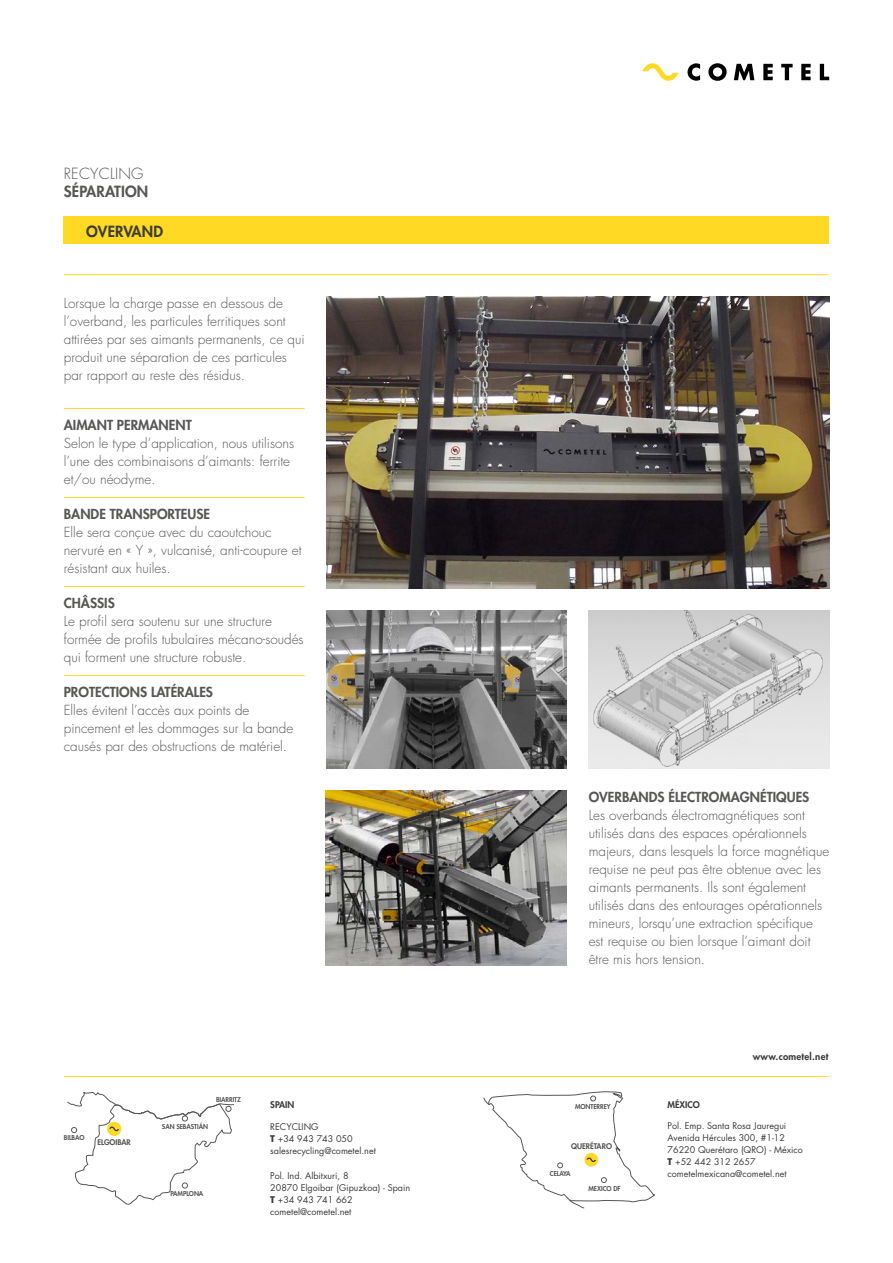
<style>
.page{position:relative;width:893px;height:1263px;background:#fff}
.page>*{position:absolute;margin:0;border:0;box-sizing:border-box;transform-origin:0 0}
.t1{font:800 15px "Futura Std";letter-spacing:.01em;color:#575756}
.t2{font:300 15px "Futura Std";letter-spacing:.01em;color:#575756}
.t3{font:800 15px "Futura Std";letter-spacing:.01em;color:#3c3c3b}
.t4{font:300 13.5px/18px "Futura Std";color:#575756}
.t5{font:800 13.5px "Futura Std";color:#575756}
.t6{font:800 9.6px "Futura Std";letter-spacing:.025em;color:#3c3c3b}
.t7{font:9px/12px "Futura Std";color:#3c3c3b}
.t8{font:800 9px "Futura Std";color:#3c3c3b}
.t9{font:800 7.65px "Futura Std";letter-spacing:-.01em;color:#575756}
.t10{font:800 6.6px "Futura Std";letter-spacing:-.01em;color:#575756}
.s1{font-weight:700}
</style>
<div class="page">
<div style="left:64px;top:216px;width:765px;height:27px;background:#ffd923"></div>
<svg style="left:687px;top:63px;width:13px;height:18px"></svg>
<svg style="left:708px;top:63px;width:19px;height:18px"></svg>
<svg style="left:734px;top:64px;width:20px;height:16px"></svg>
<svg style="left:763px;top:64px;width:10px;height:16px"></svg>
<svg style="left:781px;top:64px;width:12px;height:16px"></svg>
<svg style="left:801px;top:64px;width:10px;height:16px"></svg>
<svg style="left:820px;top:64px;width:9px;height:16px"></svg>
<svg style="left:642px;top:63px;width:37px;height:18px"></svg>
<hr style="left:64px;top:274px;width:764px;height:1px;background:#ffd923">
<hr style="left:64px;top:1076px;width:764px;height:1px;background:#ffd923">
<svg style="left:67px;top:1092px;width:167px;height:113px"></svg>
<svg style="left:483px;top:1091px;width:172px;height:118px"></svg>
<hr style="left:64px;top:408px;width:241px;height:1px;background:#ffd923">
<hr style="left:64px;top:497px;width:241px;height:1px;background:#ffd923">
<hr style="left:64px;top:586px;width:241px;height:1px;background:#ffd923">
<hr style="left:64px;top:675px;width:241px;height:1px;background:#ffd923">
<img style="left:326px;top:297px;width:503px;height:291px">
<img style="left:326px;top:611px;width:241px;height:157px">
<img style="left:589px;top:611px;width:240px;height:157px">
<img style="left:326px;top:791px;width:241px;height:175px">
<p class="t2" style="left:64px;top:165px;width:81px">RECYCLING</p>
<p class="t1" style="left:64px;top:182px;width:86px">SÉPARATION</p>
<p class="t3" style="left:86px;top:222px;width:79px">OVERVAND</p>
<p class="t4" style="left:64px;top:295px;width:242px">Lorsque la charge passe en dessous de l’overband, les particules ferritiques sont attirées par ses aimants permanents, ce qui produit une séparation de ces particules par rapport au reste des résidus.</p>
<p class="t5" style="left:64px;top:417px;width:130px">AIMANT PERMANENT</p>
<p class="t4" style="left:64px;top:435px;width:232px">Selon le type d’application, nous utilisons l’une des combinaisons d’aimants: ferrite et/ou néodyme.</p>
<p class="t5" style="left:64px;top:506px;width:148px">BANDE TRANSPORTEUSE</p>
<p class="t4" style="left:64px;top:524px;width:239px">Elle sera conçue avec du caoutchouc nervuré en « Y », vulcanisé, anti-coupure et résistant aux huiles.</p>
<p class="t5" style="left:64px;top:595px;width:53px">CHÂSSIS</p>
<p class="t4" style="left:64px;top:613px;width:241px">Le profil sera soutenu sur une structure formée de profils tubulaires mécano-soudés qui forment une structure robuste.</p>
<p class="t5" style="left:64px;top:684px;width:151px">PROTECTIONS LATÉRALES</p>
<p class="t4" style="left:64px;top:702px;width:231px">Elles évitent l’accès aux points de pincement et les dommages sur la bande causés par des obstructions de matériel.</p>
<p class="t10" style="left:64px;top:1134px;width:22px">BILBAO</p>
<p class="t9" style="left:97px;top:1137px;width:35px">ELGOIBAR</p>
<p class="t10" style="left:162px;top:1122px;width:48px">SAN SEBASTIÁN</p>
<p class="t10" style="left:216px;top:1096px;width:26px">BIARRITZ</p>
<p class="t10" style="left:170px;top:1190px;width:35px">PAMPLONA</p>
<p class="t8" style="left:270px;top:1099px;width:25px">SPAIN</p>
<p class="t7" style="left:270px;top:1120px;width:107px">RECYCLING<br><span class="s1">T</span> +34 943 743 050 salesrecycling@cometel.net</p>
<p class="t7" style="left:270px;top:1170px;width:141px">Pol. Ind. Albitxuri, 8<br>20870 Elgoibar (Gipuzkoa) - Spain<br><span class="s1">T</span> +34 943 741 662 cometel@cometel.net</p>
<p class="t5" style="left:589px;top:788px;width:222px">OVERBANDS ÉLECTROMAGNÉTIQUES</p>
<p class="t4" style="left:589px;top:806px;width:242px">Les overbands électromagnétiques sont utilisés dans des espaces opérationnels majeurs, dans lesquels la force magnétique requise ne peut pas être obtenue avec les aimants permanents. Ils sont également utilisés dans des entourages opérationnels mineurs, lorsqu’une extraction spécifique est requise ou bien lorsque l’aimant doit être mis hors tension.</p>
<p class="t10" style="left:575px;top:1103px;width:37px">MONTERREY</p>
<p class="t9" style="left:571px;top:1142px;width:43px">QUERÉTARO</p>
<p class="t10" style="left:550px;top:1169px;width:22px">CELAYA</p>
<p class="t10" style="left:589px;top:1184px;width:34px">MEXICO DF</p>
<p class="t6" style="left:753px;top:1050px;width:77px">www.cometel.net</p>
<p class="t8" style="left:668px;top:1099px;width:34px">MÉXICO</p>
<p class="t7" style="left:668px;top:1120px;width:137px">Pol. Emp. Santa Rosa Jauregui<br>Avenida Hércules 300, #1-12<br>76220 Querétaro (QRO) - México<br><span class="s1">T</span> +52 442 312 2657 cometelmexicana@cometel.net</p>
</div>
